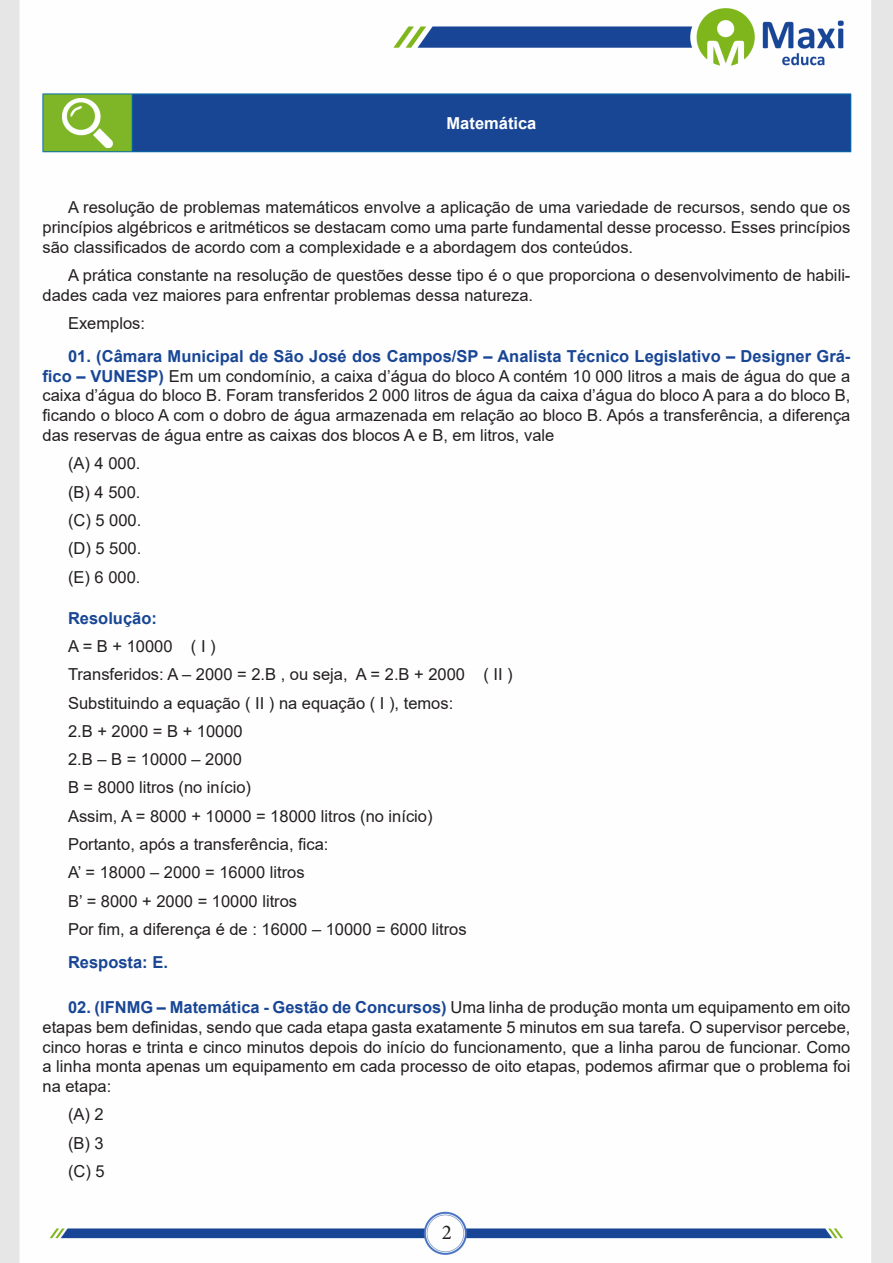
<style>
.page{position:relative;width:893px;height:1263px;background:#fff}
.page>*{position:absolute;margin:0;border:0;box-sizing:border-box;transform-origin:0 0}
.t1{font:21px "Minion Pro";color:#231f20}
.t2{font:16.5px/19.8px "Arial";color:#231f20;text-align:justify}
.t3{font:700 16.5px "Arial";color:#184695}
.CENTRALIZAR{font:700 16.5px "Arial";color:#fff}
.s1{font-weight:700;color:#184695}
</style>
<div class="page">
<img style="left:0;top:0;width:893px;height:1263px">
<div style="left:43px;top:94px;width:89px;height:58px;background:#7fb628"></div>
<div style="left:132px;top:94px;width:719px;height:58px;background:#184695"></div>
<hr style="left:43px;top:94px;width:89px;height:1px;background:#036ea6">
<hr style="left:43px;top:94px;width:1px;height:57px;background:#036ea6">
<hr style="left:43px;top:151px;width:89px;height:1px;background:#036ea6">
<hr style="left:132px;top:94px;width:719px;height:1px;background:#036ea6">
<hr style="left:132px;top:94px;width:1px;height:57px;background:#036ea6">
<hr style="left:850px;top:94px;width:1px;height:57px;background:#036ea6">
<hr style="left:132px;top:151px;width:719px;height:1px;background:#036ea6">
<img style="left:62px;top:98px;width:51px;height:49px">
<p class="CENTRALIZAR" style="left:447px;top:111px;width:91px">Matemática</p>
<p class="t2" style="left:43px;top:197px;width:809px;text-indent:26px">A resolução de problemas matemáticos envolve a aplicação de uma variedade de recursos, sendo que os princípios algébricos e aritméticos se destacam como uma parte fundamental desse processo. Esses princípios são classificados de acordo com a complexidade e a abordagem dos conteúdos.</p>
<p class="t2" style="left:43px;top:265px;width:809px;text-indent:26px">A prática constante na resolução de questões desse tipo é o que proporciona o desenvolvimento de habili&shy;dades cada vez maiores para enfrentar problemas dessa natureza.</p>
<p class="t2" style="left:68px;top:313px;width:79px">Exemplos:</p>
<p class="t2" style="left:43px;top:346px;width:809px;text-indent:26px"><span class="s1">01. (Câmara Municipal de São José dos Campos/SP – Analista Técnico Legislativo – Designer Grá&shy;fico – VUNESP)</span> Em um condomínio, a caixa d’água do bloco A contém 10 000 litros a mais de água do que a caixa d’água do bloco B. Foram transferidos 2 000 litros de água da caixa d’água do bloco A para a do bloco B, ficando o bloco A com o dobro de água armazenada em relação ao bloco B. Após a transferência, a diferença das reservas de água entre as caixas dos blocos A e B, em litros, vale</p>
<p class="t2" style="left:68px;top:453px;width:74px">(A) 4 000.</p>
<p class="t2" style="left:68px;top:482px;width:74px">(B) 4 500.</p>
<p class="t2" style="left:68px;top:510px;width:75px">(C) 5 000.</p>
<p class="t2" style="left:68px;top:538px;width:75px">(D) 5 500.</p>
<p class="t2" style="left:68px;top:567px;width:74px">(E) 6 000.</p>
<p class="t3" style="left:68px;top:606px;width:90px">Resolução:</p>
<p class="t2" style="left:68px;top:636px;width:149px">A = B + 10000 ( I )</p>
<p class="t2" style="left:68px;top:664px;width:446px">Transferidos: A – 2000 = 2.B , ou seja, A = 2.B + 2000 ( II )</p>
<p class="t2" style="left:68px;top:693px;width:387px">Substituindo a equação ( II ) na equação ( I ), temos:</p>
<p class="t2" style="left:68px;top:721px;width:176px">2.B + 2000 = B + 10000</p>
<p class="t2" style="left:68px;top:749px;width:175px">2.B – B = 10000 – 2000</p>
<p class="t2" style="left:68px;top:778px;width:184px">B = 8000 litros (no início)</p>
<p class="t2" style="left:68px;top:806px;width:366px">Assim, A = 8000 + 10000 = 18000 litros (no início)</p>
<p class="t2" style="left:68px;top:834px;width:262px">Portanto, após a transferência, fica:</p>
<p class="t2" style="left:68px;top:862px;width:238px">A’ = 18000 – 2000 = 16000 litros</p>
<p class="t2" style="left:68px;top:891px;width:231px">B’ = 8000 + 2000 = 10000 litros</p>
<p class="t2" style="left:68px;top:919px;width:400px">Por fim, a diferença é de : 16000 – 10000 = 6000 litros</p>
<p class="t3" style="left:68px;top:950px;width:101px">Resposta: E.</p>
<p class="t2" style="left:43px;top:997px;width:809px;text-indent:26px"><span class="s1">02. (IFNMG – Matemática - Gestão de Concursos)</span> Uma linha de produção monta um equipamento em oito etapas bem definidas, sendo que cada etapa gasta exatamente 5 minutos em sua tarefa. O supervisor percebe, cinco horas e trinta e cinco minutos depois do início do funcionamento, que a linha parou de funcionar. Como a linha monta apenas um equipamento em cada processo de oito etapas, podemos afirmar que o problema foi na etapa:</p>
<p class="t2" style="left:68px;top:1104px;width:37px">(A) 2</p>
<p class="t2" style="left:68px;top:1133px;width:37px">(B) 3</p>
<p class="t2" style="left:68px;top:1161px;width:38px">(C) 5</p>
<p class="t1" style="left:442px;top:1218px;width:12px">2</p>
</div>
